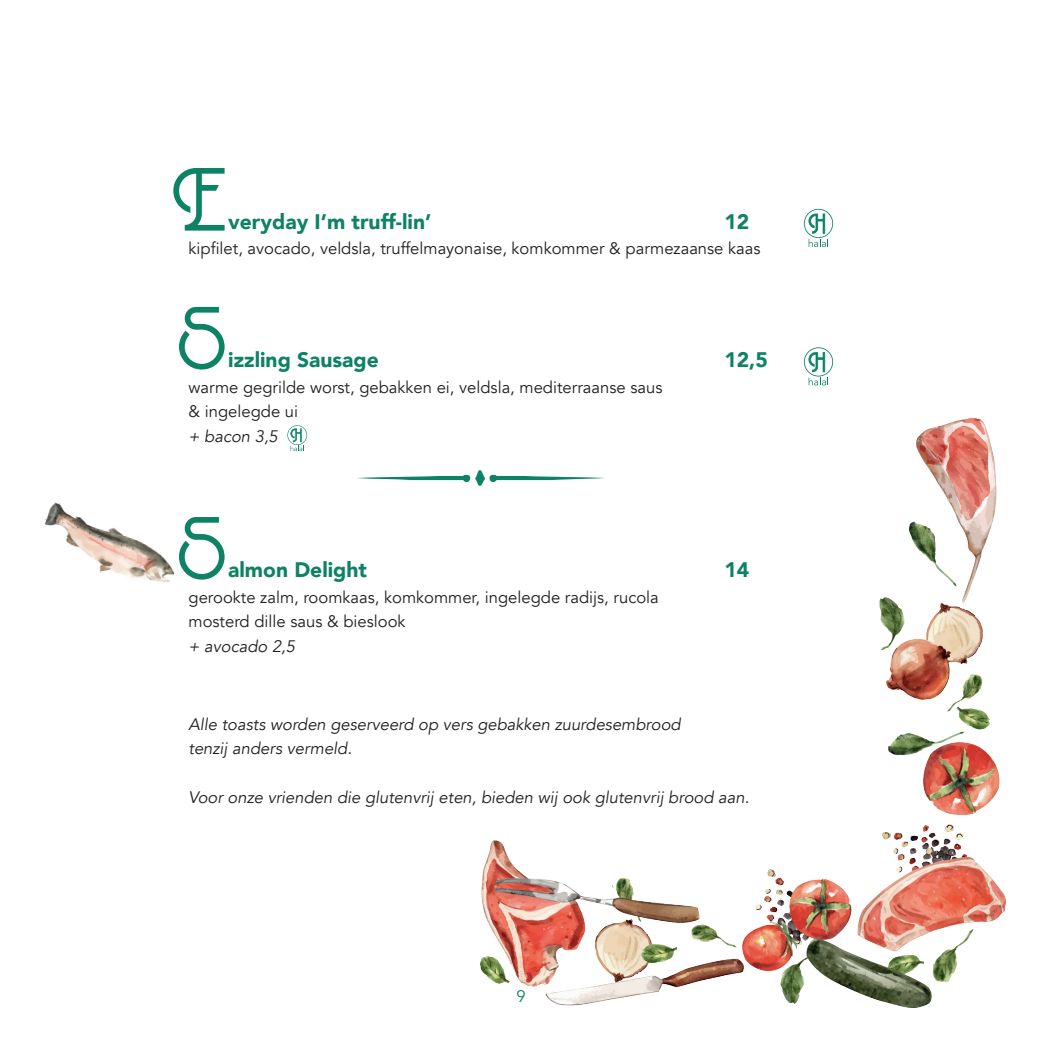
<style>
.page{position:relative;width:1042px;height:1042px;background:#fff}
.page>*{position:absolute;margin:0;border:0;box-sizing:border-box;transform-origin:0 0}
.t1{font:78.75px "Broadway";color:#0e8264}
.t2{font:900 21px "Avenir";color:#0e8264}
.t3{font:16.62px/24.5px "Avenir";color:#231f20}
.t4{font:italic 16.62px/24.5px "Avenir";color:#231f20}
.t5{font:16.62px "Avenir";color:#0e8264}
.s1{font-style:italic}
</style>
<div class="page">
<img style="left:481px;top:418px;width:524px;height:589px">
<svg style="left:804px;top:209px;width:29px;height:38px"></svg>
<img style="left:44px;top:502px;width:131px;height:80px">
<svg style="left:357px;top:470px;width:248px;height:16px"></svg>
<svg style="left:804px;top:347px;width:29px;height:38px"></svg>
<svg style="left:287px;top:425px;width:20px;height:26px"></svg>
<p class="t1" style="left:172px;top:145px;width:56px">E</p>
<p class="t2" style="left:228px;top:203px;width:204px">veryday I’m truff-lin’</p>
<p class="t2" style="left:724px;top:203px;width:26px">12</p>
<p class="t3" style="left:189px;top:236px;width:573px">kipfilet, avocado, veldsla, truffelmayonaise, komkommer &amp; parmezaanse kaas</p>
<p class="t1" style="left:177px;top:284px;width:50px">S</p>
<p class="t2" style="left:228px;top:342px;width:152px">izzling Sausage</p>
<p class="t2" style="left:724px;top:342px;width:45px">12,5</p>
<p class="t3" style="left:189px;top:375px;width:475px">warme gegrilde worst, gebakken ei, veldsla, mediterraanse saus &amp; ingelegde ui<br><span class="s1">+ bacon 3,5</span></p>
<p class="t1" style="left:177px;top:494px;width:50px">S</p>
<p class="t2" style="left:228px;top:552px;width:140px">almon Delight</p>
<p class="t2" style="left:724px;top:552px;width:26px">14</p>
<p class="t3" style="left:189px;top:585px;width:472px">gerookte zalm, roomkaas, komkommer, ingelegde radijs, rucola</p>
<p class="t3" style="left:189px;top:610px;width:219px">mosterd dille saus &amp; bieslook <span class="s1">+ avocado 2,5</span></p>
<p class="t4" style="left:189px;top:712px;width:494px">Alle toasts worden geserveerd op vers gebakken zuurdesembrood tenzij anders vermeld.</p>
<p class="t4" style="left:189px;top:785px;width:562px">Voor onze vrienden die glutenvrij eten, bieden wij ook glutenvrij brood aan.</p>
<p class="t5" style="left:516px;top:987px;width:11px">9</p>
</div>
